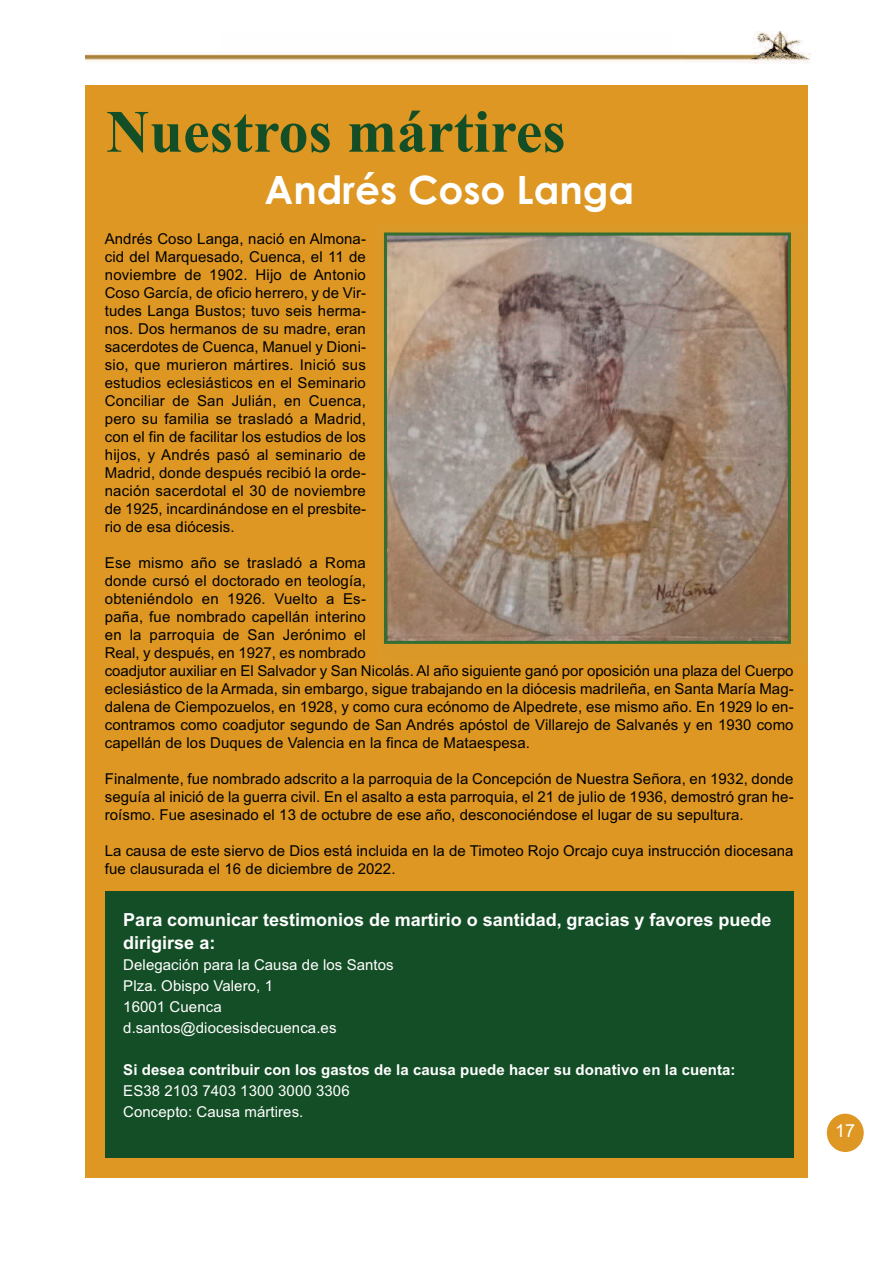
<style>
.page{position:relative;width:893px;height:1263px;background:#fff}
.page>*{position:absolute;margin:0;border:0;box-sizing:border-box;transform-origin:0 0}
.t1{font:700 60px "Times New Roman";color:#144e26}
.t2{font:700 39px "Century Gothic";color:#fff}
.t3{font:700 18px/23.1px "Arial";color:#fff}
.t4{font:18px "Arial";color:#fff}
.t5{font:15px/18px "Arial";letter-spacing:.005em;color:#000;text-align:justify}
.t6{font:15px/21px "Arial";letter-spacing:.005em;color:#fff}
.t7{font:700 15px "Arial";letter-spacing:.005em;color:#fff}
</style>
<div class="page">
<div style="left:827px;top:1114px;width:37px;height:38px;background:#dd9722;border-radius:50%"></div>
<img style="left:85px;top:31px;width:726px;height:32px">
<div style="left:85px;top:85px;width:723px;height:1093px;background:#dd9722"></div>
<img style="left:388px;top:237px;width:399px;height:403px">
<div style="left:384px;top:233px;width:407px;height:411px;border:3px solid #336e33"></div>
<div style="left:105px;top:891px;width:689px;height:267px;background:#144e26"></div>
<h1 class="t1" style="left:106px;top:96px;width:461px">Nuestros mártires</h1>
<h2 class="t2" style="left:265px;top:168px;width:371px">Andrés Coso Langa</h2>
<p class="t5" style="left:105px;top:229px;width:263px">Andrés Coso Langa, nació en Almona&shy;cid del Marquesado, Cuenca, el 11 de noviembre de 1902. Hijo de Antonio Coso García, de oficio herrero, y de Vir&shy;tudes Langa Bustos; tuvo seis herma&shy;nos. Dos hermanos de su madre, eran sacerdotes de Cuenca, Manuel y Dioni&shy;sio, que murieron mártires. Inició sus estudios eclesiásticos en el Seminario Conciliar de San Julián, en Cuenca, pero su familia se trasladó a Madrid, con el fin de facilitar los estudios de los hijos, y Andrés pasó al seminario de Madrid, donde después recibió la orde&shy;nación sacerdotal el 30 de noviembre de 1925, incardinándose en el presbite&shy;rio de esa diócesis.</p>
<p class="t5" style="left:105px;top:553px;width:690px;text-align:left">Ese mismo año se trasladó a Roma<br>donde cursó el doctorado en teología,<br>obteniéndolo en 1926. Vuelto a Es-<br>paña, fue nombrado capellán interino<br>en la parroquia de San Jerónimo el<br>Real, y después, en 1927, es nombrado<br>coadjutor auxiliar en El Salvador y San Nicolás. Al año siguiente ganó por oposición una plaza del Cuerpo eclesiástico de la Armada, sin embargo, sigue trabajando en la diócesis madrileña, en Santa María Mag&shy;dalena de Ciempozuelos, en 1928, y como cura ecónomo de Alpedrete, ese mismo año. En 1929 lo en&shy;contramos como coadjutor segundo de San Andrés apóstol de Villarejo de Salvanés y en 1930 como capellán de los Duques de Valencia en la finca de Mataespesa.</p>
<p class="t5" style="left:105px;top:769px;width:690px">Finalmente, fue nombrado adscrito a la parroquia de la Concepción de Nuestra Señora, en 1932, donde seguía al inició de la guerra civil. En el asalto a esta parroquia, el 21 de julio de 1936, demostró gran he&shy;roísmo. Fue asesinado el 13 de octubre de ese año, desconociéndose el lugar de su sepultura.</p>
<p class="t5" style="left:105px;top:841px;width:690px">La causa de este siervo de Dios está incluida en la de Timoteo Rojo Orcajo cuya instrucción diocesana fue clausurada el 16 de diciembre de 2022.</p>
<p class="t3" style="left:123px;top:908px;width:650px">Para comunicar testimonios de martirio o santidad, gracias y favores puede dirigirse a:</p>
<p class="t6" style="left:123px;top:954px;width:272px">Delegación para la Causa de los Santos<br>Plza. Obispo Valero, 1<br>16001 Cuenca d.santos@diocesisdecuenca.es</p>
<p class="t7" style="left:123px;top:1061px;width:614px">Si desea contribuir con los gastos de la causa puede hacer su donativo en la cuenta:</p>
<p class="t6" style="left:123px;top:1080px;width:228px">ES38 2103 7403 1300 3000 3306<br>Concepto: Causa mártires.</p>
<p class="t4" style="left:835px;top:1120px;width:22px">17</p>
</div>
